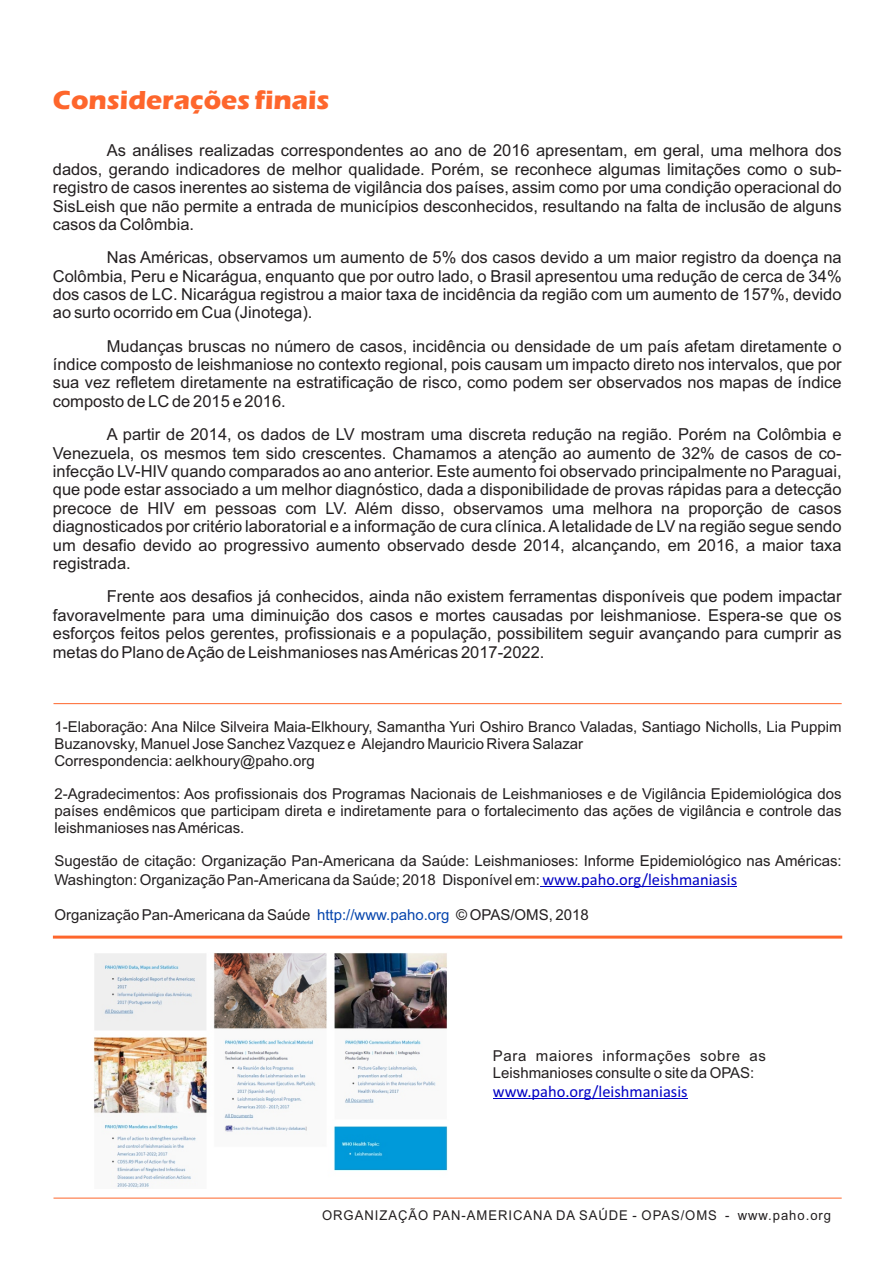
<style>
.page{position:relative;width:893px;height:1263px;background:#fff}
.page>*{position:absolute;margin:0;border:0;box-sizing:border-box;transform-origin:0 0}
.t1{font:700 27px "Eras ITC";color:#fe662c}
.t2{font:16.5px/18.5px "Arial";color:#231f20;text-align:justify}
.t3{font:16.5px "Calibri";color:#0000c4}
.t4{font:15px/16.8px "Arial";color:#231f20}
.t5{font:13.5px "Arial";letter-spacing:.075em;color:#231f20}
.s1{font-family:"Calibri";font-size:16.5px;color:#0000c4}
.s2{color:#0645ad}
</style>
<div class="page">
<hr style="left:53px;top:1198px;width:789px;height:1px;background:#fe662c">
<hr style="left:542px;top:886px;width:195px;height:1px;background:#0000c4">
<hr style="left:53px;top:703px;width:789px;height:1px;background:#fe662c">
<hr style="left:493px;top:1098px;width:195px;height:1px;background:#0000c4">
<hr style="left:53px;top:935px;width:789px;height:3px;background:#fe662c">
<img style="left:93px;top:953px;width:355px;height:235px">
<h1 class="t1" style="left:53px;top:90px;width:278px">Considerações finais</h1>
<p class="t2" style="left:53px;top:143px;width:790px;text-indent:54px">As análises realizadas correspondentes ao ano de 2016 apresentam, em geral, uma melhora dos dados, gerando indicadores de melhor qualidade. Porém, se reconhece algumas limitações como o sub&shy;registro de casos inerentes ao sistema de vigilância dos países, assim como por uma condição operacional do SisLeish que não permite a entrada de municípios desconhecidos, resultando na falta de inclusão de alguns casos da Colômbia.</p>
<p class="t2" style="left:53px;top:250px;width:790px;text-indent:54px">Nas Américas, observamos um aumento de 5% dos casos devido a um maior registro da doença na Colômbia, Peru e Nicarágua, enquanto que por outro lado, o Brasil apresentou uma redução de cerca de 34% dos casos de LC. Nicarágua registrou a maior taxa de incidência da região com um aumento de 157%, devido ao surto ocorrido em Cua (Jinotega).</p>
<p class="t2" style="left:53px;top:338px;width:790px;text-indent:54px">Mudanças bruscas no número de casos, incidência ou densidade de um país afetam diretamente o índice composto de leishmaniose no contexto regional, pois causam um impacto direto nos intervalos, que por sua vez refletem diretamente na estratificação de risco, como podem ser observados nos mapas de índice composto de LC de 2015 e 2016.</p>
<p class="t2" style="left:53px;top:427px;width:790px;text-indent:54px">A partir de 2014, os dados de LV mostram uma discreta redução na região. Porém na Colômbia e Venezuela, os mesmos tem sido crescentes. Chamamos a atenção ao aumento de 32% de casos de co&shy;infecção LV-HIV quando comparados ao ano anterior. Este aumento foi observado principalmente no Paraguai, que pode estar associado a um melhor diagnóstico, dada a disponibilidade de provas rápidas para a detecção precoce de HIV em pessoas com LV. Além disso, observamos uma melhora na proporção de casos diagnosticados por critério laboratorial e a informação de cura clínica. Aletalidade de LV na região segue sendo um desafio devido ao progressivo aumento observado desde 2014, alcançando, em 2016, a maior taxa registrada.</p>
<p class="t2" style="left:53px;top:589px;width:790px;text-indent:54px">Frente aos desafios já conhecidos, ainda não existem ferramentas disponíveis que podem impactar favoravelmente para uma diminuição dos casos e mortes causadas por leishmaniose. Espera-se que os esforços feitos pelos gerentes, profissionais e a população, possibilitem seguir avançando para cumprir as metas do Plano de Ação de Leishmanioses nas Américas 2017-2022.</p>
<p class="t4" style="left:54px;top:720px;width:789px">1-Elaboração: Ana Nilce Silveira Maia-Elkhoury, Samantha Yuri Oshiro Branco Valadas, Santiago Nicholls, Lia Puppim<br>Buzanovsky, Manuel Jose Sanchez Vazquez e Alejandro Mauricio Rivera Salazar<br>Correspondencia: aelkhoury@paho.org</p>
<p class="t4" style="left:54px;top:787px;width:789px;text-align:justify">2-Agradecimentos: Aos profissionais dos Programas Nacionais de Leishmanioses e de Vigilância Epidemiológica dos países endêmicos que participam direta e indiretamente para o fortalecimento das ações de vigilância e controle das leishmanioses nas Américas.</p>
<p class="t4" style="left:54px;top:853px;width:789px;line-height:18.9px">Sugestão de citação: Organização Pan-Americana da Saúde: Leishmanioses: Informe Epidemiológico nas Américas:<br>Washington: Organização Pan-Americana da Saúde; 2018 Disponível em: <span class="s1">www.paho.org/leishmaniasis</span></p>
<p class="t4" style="left:54px;top:907px;width:536px">Organização Pan-Americana da Saúde <span class="s2">http://www.paho.org</span> © OPAS/OMS, 2018</p>
<p class="t4" style="left:493px;top:1049px;width:275px">Para maiores informações sobre as<br>Leishmanioses consulte o site da OPAS:</p>
<p class="t3" style="left:493px;top:1084px;width:196px">www.paho.org/leishmaniasis</p>
<p class="t5" style="left:322px;top:1210px;width:511px">ORGANIZAÇÃO PAN-AMERICANA DA SAÚDE - OPAS/OMS - www.paho.org</p>
</div>
